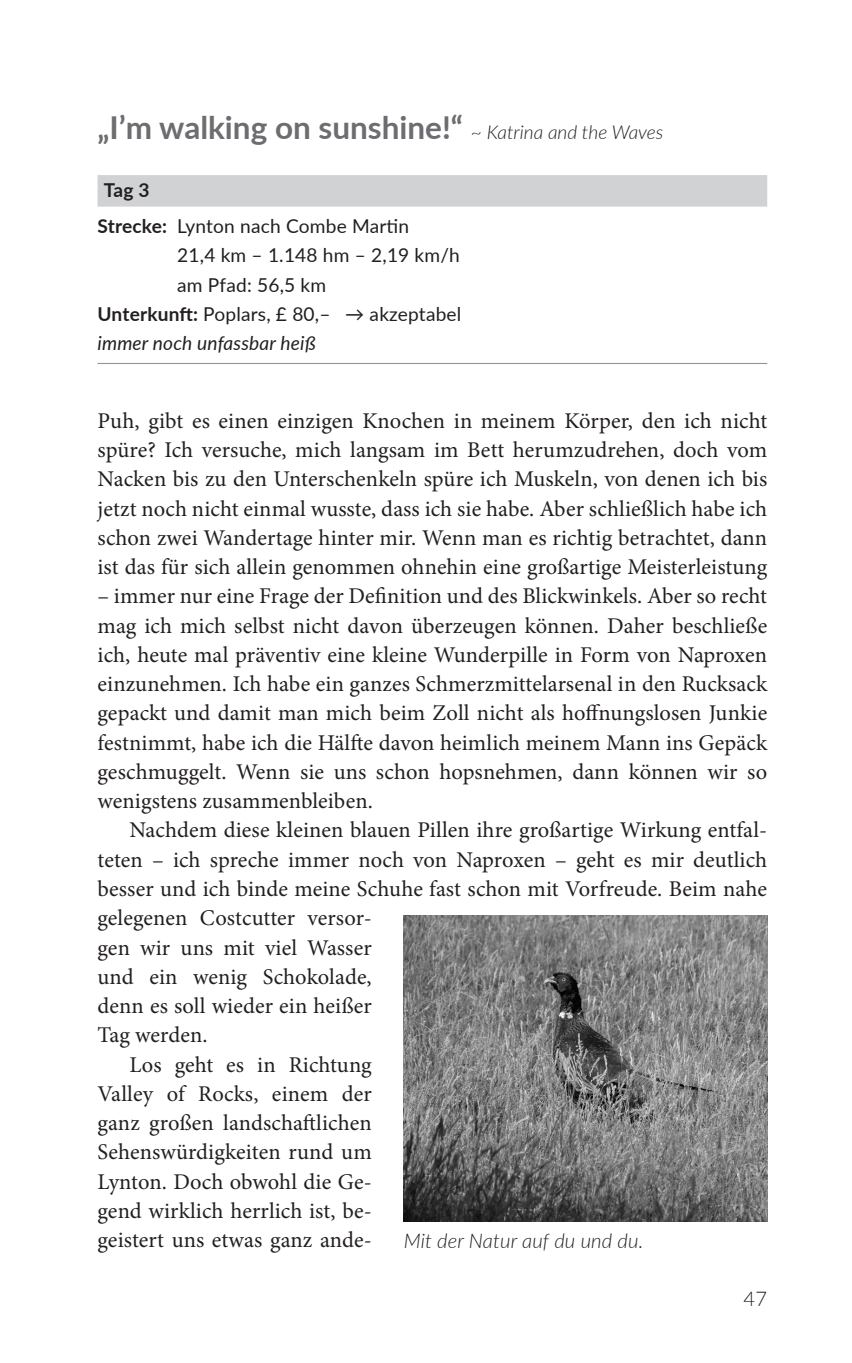
<style>
.page{position:relative;width:852px;height:1363px;background:#fff}
.page>*{position:absolute;margin:0;border:0;box-sizing:border-box;transform-origin:0 0}
.t1{font:700 31.5px "Lato";color:#6c6d70}
.t2{font:22.5px/29.2px "Minion Pro";letter-spacing:.005em;color:#231f20;text-align:justify}
.t3{font:italic 300 20.25px "Lato";letter-spacing:.005em;color:#231f20}
.t4{font:300 20.25px "Lato";color:#231f20}
.t5{font:19.12px/35.6px "Lato";letter-spacing:.01em;color:#231f20}
.t6{font:italic 19.12px "Lato";letter-spacing:.01em;color:#231f20}
.s1{font-weight:300;font-style:italic;font-size:19.12px;color:#231f20}
.s2{font-weight:700}
</style>
<div class="page">
<div style="left:98px;top:175px;width:669px;height:32px;background:#d1d2d4"></div>
<hr style="left:98px;top:363px;width:669px;height:1px;background:#939598">
<img style="left:404px;top:915px;width:363px;height:306px">
<h1 class="t1" style="left:98px;top:104px;width:567px">„I’m walking on sunshine!“ <span class="s1">~ Katrina and the Waves</span></h1>
<p class="t5" style="left:98px;top:172px;width:313px;text-indent:6px"><span class="s2">Tag 3<br>Strecke:</span> Lynton nach Combe Martin</p>
<p class="t5" style="left:177px;top:237px;width:284px">21,4 km – 1.148 hm – 2,19 km/h</p>
<p class="t5" style="left:177px;top:266px;width:150px">am Pfad: 56,5 km</p>
<p class="t5" style="left:98px;top:295px;width:365px"><span class="s2">Unterkunft:</span> Poplars, £ 80,– → akzeptabel</p>
<p class="t6" style="left:98px;top:329px;width:220px">immer noch unfassbar heiß</p>
<p class="t2" style="left:98px;top:406px;width:671px">Puh, gibt es einen einzigen Knochen in meinem Körper, den ich nicht spüre? Ich versuche, mich langsam im Bett herumzudrehen, doch vom Nacken bis zu den Unterschenkeln spüre ich Muskeln, von denen ich bis jetzt noch nicht einmal wusste, dass ich sie habe. Aber schließlich habe ich schon zwei Wandertage hinter mir. Wenn man es richtig betrachtet, dann ist das für sich allein genommen ohnehin eine großartige Meisterleistung</p>
<p class="t2" style="left:98px;top:581px;width:671px">– immer nur eine Frage der Definition und des Blickwinkels. Aber so recht mag ich mich selbst nicht davon überzeugen können. Daher beschließe ich, heute mal präventiv eine kleine Wunderpille in Form von Naproxen einzunehmen. Ich habe ein ganzes Schmerzmittelarsenal in den Rucksack gepackt und damit man mich beim Zoll nicht als hoffnungslosen Junkie festnimmt, habe ich die Hälfte davon heimlich meinem Mann ins Gepäck geschmuggelt. Wenn sie uns schon hopsnehmen, dann können wir so wenigstens zusammenbleiben.</p>
<p class="t2" style="left:129px;top:815px;width:637px">Nachdem diese kleinen blauen Pillen ihre großartige Wirkung entfal-</p>
<p class="t2" style="left:98px;top:845px;width:671px">teten – ich spreche immer noch von Naproxen – geht es mir deutlich</p>
<p class="t2" style="left:98px;top:874px;width:671px">besser und ich binde meine Schuhe fast schon mit Vorfreude. Beim nahe</p>
<p class="t2" style="left:98px;top:903px;width:276px">gelegenen Costcutter versor-</p>
<p class="t2" style="left:98px;top:932px;width:276px">gen wir uns mit viel Wasser</p>
<p class="t2" style="left:98px;top:962px;width:276px">und ein wenig Schokolade,</p>
<p class="t2" style="left:98px;top:991px;width:276px">denn es soll wieder ein heißer</p>
<p class="t2" style="left:98px;top:1020px;width:112px">Tag werden.</p>
<p class="t2" style="left:129px;top:1049px;width:244px">Los geht es in Richtung</p>
<p class="t2" style="left:98px;top:1079px;width:276px">Valley of Rocks, einem der</p>
<p class="t2" style="left:98px;top:1108px;width:276px">ganz großen landschaftlichen</p>
<p class="t2" style="left:98px;top:1137px;width:276px">Sehenswürdigkeiten rund um</p>
<p class="t2" style="left:98px;top:1166px;width:276px">Lynton. Doch obwohl die Ge-</p>
<p class="t2" style="left:98px;top:1196px;width:276px">gend wirklich herrlich ist, be-</p>
<p class="t2" style="left:98px;top:1225px;width:276px">geistert uns etwas ganz ande-</p>
<p class="t3" style="left:404px;top:1225px;width:241px">Mit der Natur auf du und du.</p>
<p class="t4" style="left:744px;top:1284px;width:25px">47</p>
</div>
